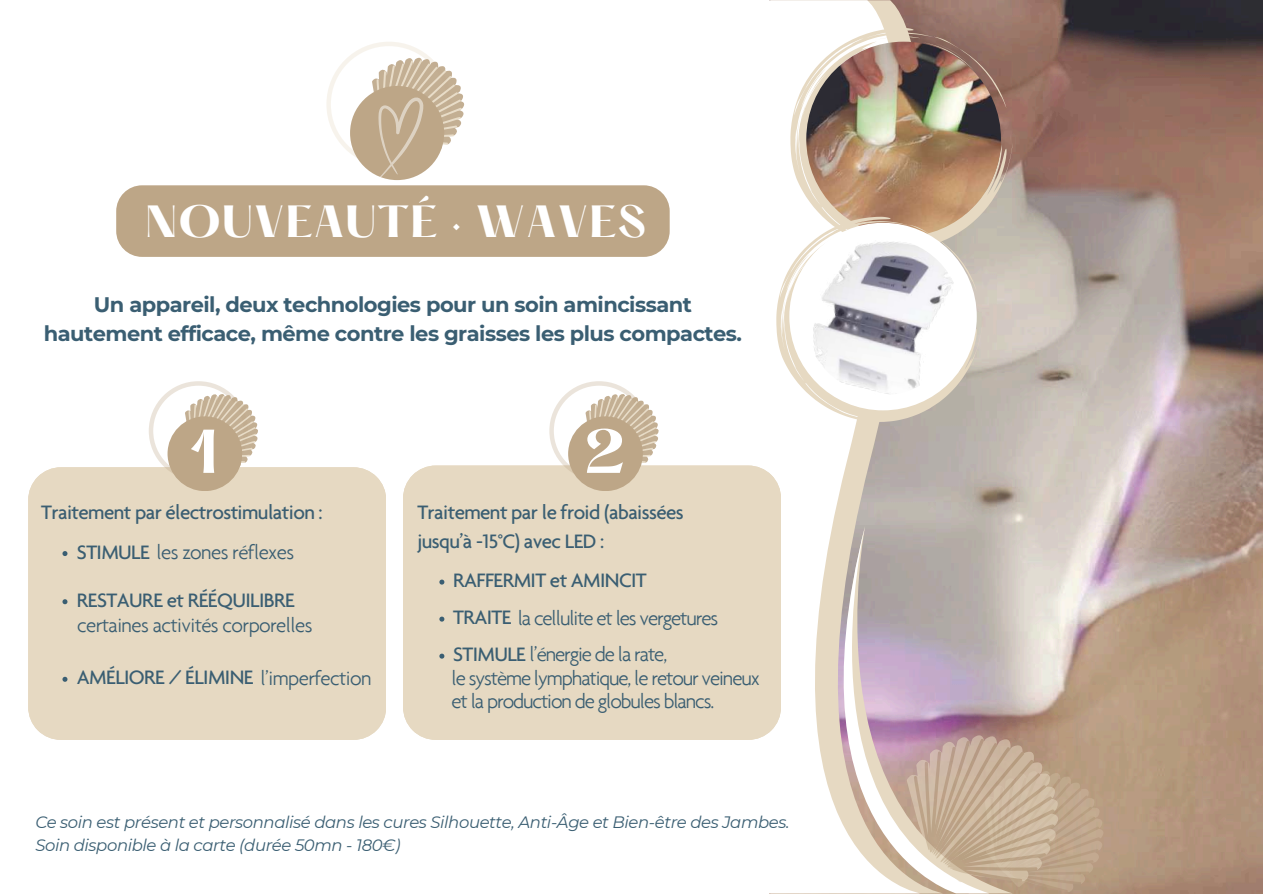
<style>
.page{position:relative;width:1263px;height:894px;background:#fff}
.page>*{position:absolute;margin:0;border:0;box-sizing:border-box;transform-origin:0 0}
.t1{font:700 54px "Hatton";color:#fff}
.t2{font:700 39.45px "Hatton";letter-spacing:.015em;color:#fff}
.t3{font:500 21px/29px "Agenda";letter-spacing:-.03em;color:#3a5e72}
.t4{font:300 21px/36.9px "Agenda";letter-spacing:-.05em;color:#3a5e72}
.t5{font:700 21px/29.2px "Montserrat";letter-spacing:-.025em;color:#3a5e72;text-align:center}
.t6{font:300 21px "Agenda";letter-spacing:-.03em;color:#3a5e72}
.t7{font:italic 16.5px/22.5px "Montserrat";letter-spacing:-.025em;color:#3a5e72}
.s1{font-weight:500}
.s2{font-weight:300}
</style>
<div class="page">
<img style="left:971px;top:0;width:292px;height:893px">
<svg style="left:989px;top:524px;width:24px;height:190px;background:#c5bbb7"></svg>
<svg style="left:745px;top:0;width:203px;height:740px"></svg>
<svg style="left:784px;top:524px;width:205px;height:357px"></svg>
<svg style="left:891px;top:714px;width:223px;height:179px;background:#c2a996"></svg>
<svg style="left:790px;top:28px;width:223px;height:221px"></svg>
<svg style="left:823px;top:63px;width:19px;height:21px"></svg>
<svg style="left:874px;top:36px;width:132px;height:72px;background:#99786c"></svg>
<img style="left:806px;top:42px;width:195px;height:194px;border-radius:50%">
<svg style="left:776px;top:217px;width:206px;height:204px"></svg>
<div style="left:789px;top:223px;width:188px;height:187px;background:#fff;border-radius:50%"></div>
<img style="left:805px;top:238px;width:156px;height:157px;border-radius:50%">
<svg style="left:326px;top:42px;width:139px;height:139px"></svg>
<div style="left:116px;top:185px;width:554px;height:72px;background:#bda687;border-radius:26px"></div>
<div style="left:28px;top:467px;width:358px;height:272px;background:#e6d9c2"></div>
<div style="left:403px;top:465px;width:378px;height:274px;background:#e6d9c2"></div>
<svg style="left:149px;top:381px;width:115px;height:99px"></svg>
<div style="left:168px;top:416px;width:74px;height:75px;background:#bda687;border-radius:50%"></div>
<svg style="left:549px;top:381px;width:116px;height:99px"></svg>
<div style="left:568px;top:416px;width:75px;height:75px;background:#bda687;border-radius:50%"></div>
<svg style="left:439px;top:579px;width:5px;height:5px"></svg>
<svg style="left:439px;top:616px;width:5px;height:5px"></svg>
<svg style="left:439px;top:653px;width:5px;height:5px"></svg>
<svg style="left:62px;top:551px;width:5px;height:5px"></svg>
<svg style="left:62px;top:599px;width:5px;height:5px"></svg>
<svg style="left:62px;top:676px;width:5px;height:5px"></svg>
<h2 class="t2" style="left:145px;top:203px;width:502px">NOUVEAUTÉ · WAVES</h2>
<p class="t5" style="left:44px;top:290px;width:700px">Un appareil, deux technologies pour un soin amincissant hautement efficace, même contre les graisses les plus compactes.</p>
<h1 class="t1" style="left:189px;top:426px;width:31px">1</h1>
<h1 class="t1" style="left:584px;top:426px;width:42px">2</h1>
<p class="t3" style="left:417px;top:499px;width:268px">Traitement par le froid (abaissées jusqu’à -15°C) avec LED :</p>
<p class="t4" style="left:453px;top:561px;width:267px"><span class="s1">RAFFERMIT et AMINCIT<br>TRAITE</span> la cellulite et les vergetures<br><span class="s1">STIMULE</span> l’énergie de la rate,</p>
<p class="t3" style="left:41px;top:494px;width:283px;line-height:39.5px;text-align:center">Traitement par électrostimulation :<br>STIMULE <span class="s2">les zones réflexes</span></p>
<p class="t3" style="left:77px;top:587px;width:220px">RESTAURE et RÉÉQUILIBRE</p>
<p class="t6" style="left:77px;top:613px;width:237px">certaines activités corporelles</p>
<p class="t3" style="left:77px;top:665px;width:296px">AMÉLIORE / ÉLIMINE <span class="s2">l’imperfection</span></p>
<p class="t4" style="left:452px;top:665px;width:310px;line-height:23.7px">le système lymphatique, le retour veineux et la production de globules blancs.</p>
<p class="t7" style="left:35px;top:810px;width:756px">Ce soin est présent et personnalisé dans les cures Silhouette, Anti-Âge et Bien-être des Jambes.<br>Soin disponible à la carte (durée 50mn - 180€)</p>
</div>
